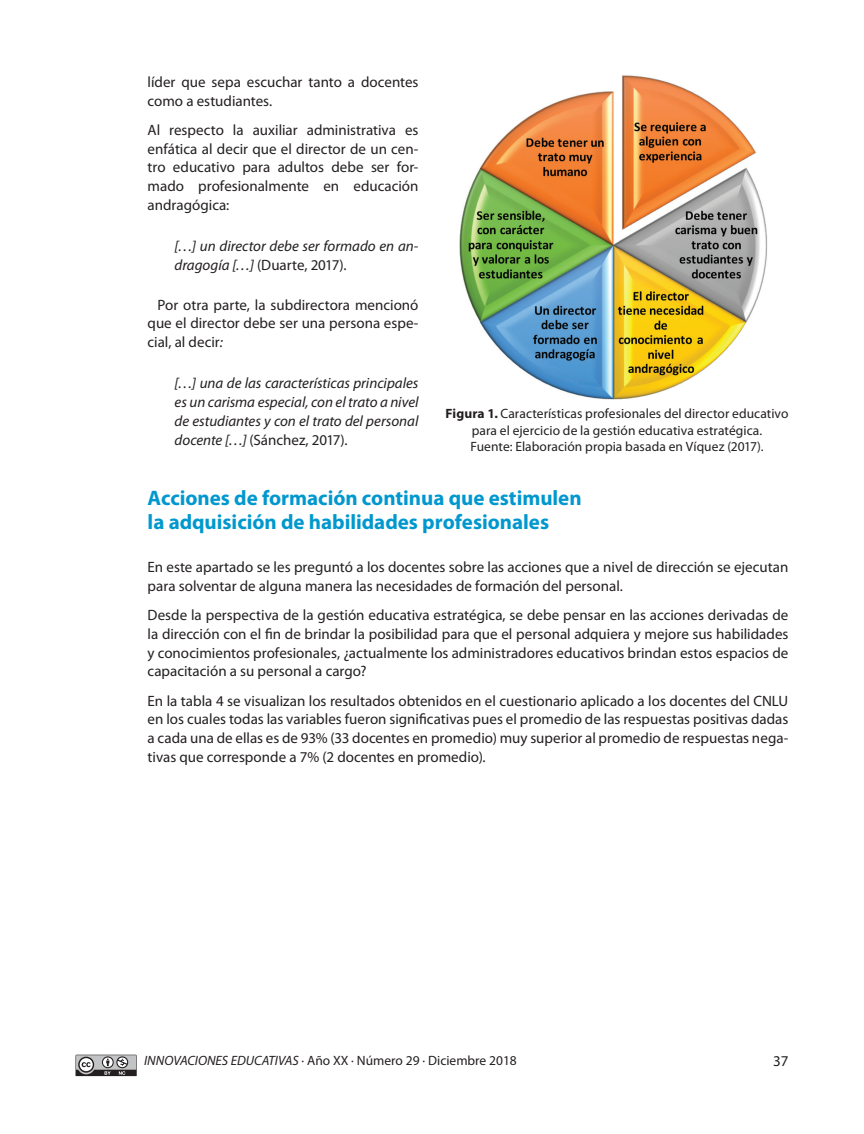
<style>
.page{position:relative;width:864px;height:1134px;background:#fff}
.page>*{position:absolute;margin:0;border:0;box-sizing:border-box;transform-origin:0 0}
._04-Subtitulo_2{font:700 21px/24px "Myriad Pro";color:#0098ce}
._01-Texto_Normal{font:15px/18.8px "Myriad Pro";color:#231f20;text-align:justify}
._15-Cita_textual{font:italic 15px/18.8px "Myriad Pro";color:#231f20}
._08-Pie_de_figura{font:13.5px/16.5px "Myriad Pro";letter-spacing:.005em;color:#231f20;text-align:center}
.s1{font-style:normal}
.s2{font-style:italic}
.s3{font-weight:700}
</style>
<div class="page">
<img style="left:459px;top:75px;width:309px;height:325px">
<svg style="left:76px;top:1055px;width:61px;height:21px"></svg>
<p class="_01-Texto_Normal" style="left:148px;top:72px;width:272px">líder que sepa escuchar tanto a docentes como a estudiantes.</p>
<p class="_01-Texto_Normal" style="left:148px;top:120px;width:272px">Al respecto la auxiliar administrativa es enfática al decir que el director de un cen&shy;tro educativo para adultos debe ser for&shy;mado profesionalmente en educación andragógica:</p>
<p class="_15-Cita_textual" style="left:175px;top:237px;width:245px">[…] un director debe ser formado en an&shy;dragogía […] <span class="s1">(Duarte, 2017).</span></p>
<p class="_01-Texto_Normal" style="left:148px;top:295px;width:272px;text-indent:10px">Por otra parte, la subdirectora mencionó que el director debe ser una persona espe&shy;cial, al decir<span class="s2">:</span></p>
<p class="_15-Cita_textual" style="left:175px;top:374px;width:245px;text-align:justify">[…] una de las características principales es un carisma especial, con el trato a nivel de estudiantes y con el trato del personal docente […] <span class="s1">(Sánchez, 2017).</span></p>
<p class="_08-Pie_de_figura" style="left:446px;top:405px;width:344px"><span class="s3">Figura 1.</span> Características profesionales del director educativo para el ejercicio de la gestión educativa estratégica.</p>
<p class="_08-Pie_de_figura" style="left:470px;top:438px;width:295px">Fuente: Elaboración propia basada en Víquez (2017).</p>
<p class="_04-Subtitulo_2" style="left:148px;top:486px;width:436px">Acciones de formación continua que estimulen la adquisición de habilidades profesionales</p>
<p class="_01-Texto_Normal" style="left:148px;top:557px;width:642px">En este apartado se les preguntó a los docentes sobre las acciones que a nivel de dirección se ejecutan para solventar de alguna manera las necesidades de formación del personal.</p>
<p class="_01-Texto_Normal" style="left:148px;top:605px;width:642px">Desde la perspectiva de la gestión educativa estratégica, se debe pensar en las acciones derivadas de la dirección con el fin de brindar la posibilidad para que el personal adquiera y mejore sus habilidades y conocimientos profesionales, ¿actualmente los administradores educativos brindan estos espacios de capacitación a su personal a cargo?</p>
<p class="_01-Texto_Normal" style="left:148px;top:691px;width:642px">En la tabla 4 se visualizan los resultados obtenidos en el cuestionario aplicado a los docentes del CNLU en los cuales todas las variables fueron significativas pues el promedio de las respuestas positivas dadas a cada una de ellas es de 93% (33 docentes en promedio) muy superior al promedio de respuestas nega&shy;tivas que corresponde a 7% (2 docentes en promedio).</p>
<p class="_08-Pie_de_figura" style="left:144px;top:1052px;width:374px"><span class="s2">INNOVACIONES EDUCATIVAS</span> · Año XX · Número 29 · Diciembre 2018</p>
<p class="_01-Texto_Normal" style="left:773px;top:1051px;width:17px">37</p>
</div>
